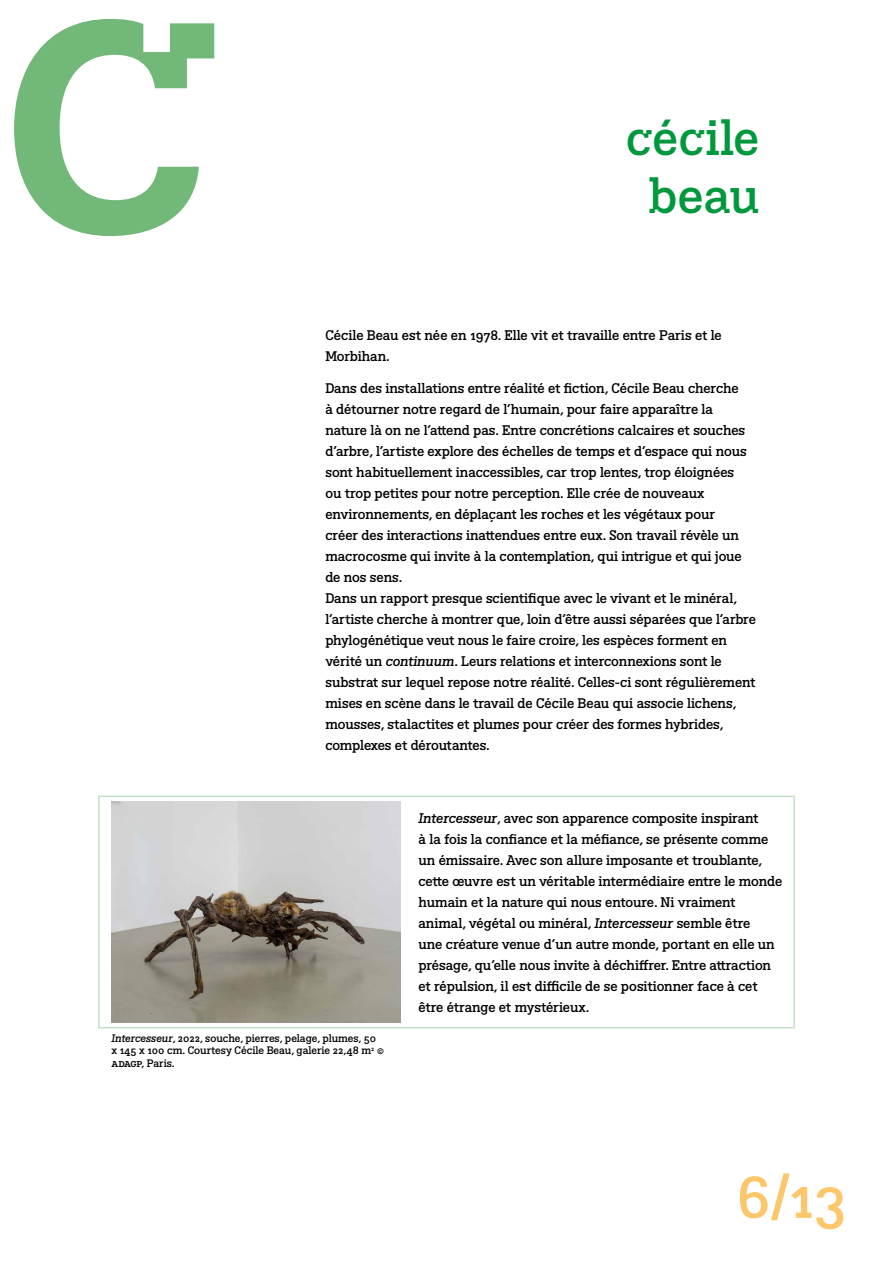
<style>
.page{position:relative;width:893px;height:1263px;background:#fff}
.page>*{position:absolute;margin:0;border:0;box-sizing:border-box;transform-origin:0 0}
.t1{font:402.75px "BVHCCCOD Titrage";color:#72b879}
.t2{font:58.05px "BVHCCCOD";color:#fcc66b}
.t3{font:48px/57.6px "BVHCCCOD Titrage";letter-spacing:-.005em;color:#00983d;text-align:center}
.t4{font:13.5px/21px "BVHCCCOD";letter-spacing:-.01em;color:#000}
.t5{font:10.5px/12.6px "BVHCCCOD";color:#000}
.s1{font-style:italic}
</style>
<div class="page">
<img style="left:111px;top:801px;width:289px;height:222px">
<h1 class="t1" style="left:0;top:-178px;width:226px">c</h1>
<h3 class="t3" style="left:626px;top:112px;width:134px">cécile beau</h3>
<p class="t4" style="left:325px;top:326px;width:398px">Cécile Beau est née en 1978. Elle vit et travaille entre Paris et le</p>
<p class="t4" style="left:325px;top:347px;width:66px">Morbihan.</p>
<p class="t4" style="left:325px;top:379px;width:432px">Dans des installations entre réalité et fiction, Cécile Beau cherche<br>à détourner notre regard de l’humain, pour faire apparaître la nature là on ne l’attend pas. Entre concrétions calcaires et souches d’arbre, l’artiste explore des échelles de temps et d’espace qui nous sont habituellement inaccessibles, car trop lentes, trop éloignées<br>ou trop petites pour notre perception. Elle crée de nouveaux environnements, en déplaçant les roches et les végétaux pour<br>créer des interactions inattendues entre eux. Son travail révèle un macrocosme qui invite à la contemplation, qui intrigue et qui joue de nos sens.<br>Dans un rapport presque scientifique avec le vivant et le minéral, l’artiste cherche à montrer que, loin d’être aussi séparées que l’arbre phylogénétique veut nous le faire croire, les espèces forment en vérité un <span class="s1">continuum</span>. Leurs relations et interconnexions sont le substrat sur lequel repose notre réalité. Celles-ci sont régulièrement mises en scène dans le travail de Cécile Beau qui associe lichens, mousses, stalactites et plumes pour créer des formes hybrides, complexes et déroutantes.</p>
<p class="t4" style="left:418px;top:808px;width:365px"><span class="s1">Intercesseur</span>, avec son apparence composite inspirant<br>à la fois la confiance et la méfiance, se présente comme un émissaire. Avec son allure imposante et troublante, cette œuvre est un véritable intermédiaire entre le monde humain et la nature qui nous entoure. Ni vraiment animal, végétal ou minéral, <span class="s1">Intercesseur</span> semble être<br>une créature venue d’un autre monde, portant en elle un présage, qu’elle nous invite à déchiffrer. Entre attraction et répulsion, il est difficile de se positionner face à cet être étrange et mystérieux.</p>
<p class="t5" style="left:111px;top:1032px;width:274px"><span class="s1">Intercesseur</span>, 2022, souche, pierres, pelage, plumes, 50 x 145 x 100 cm. Courtesy Cécile Beau, galerie 22,48 m<sup>2</sup> © adagp, Paris.</p>
<h2 class="t2" style="left:737px;top:1159px;width:111px">6/13</h2>
</div>
